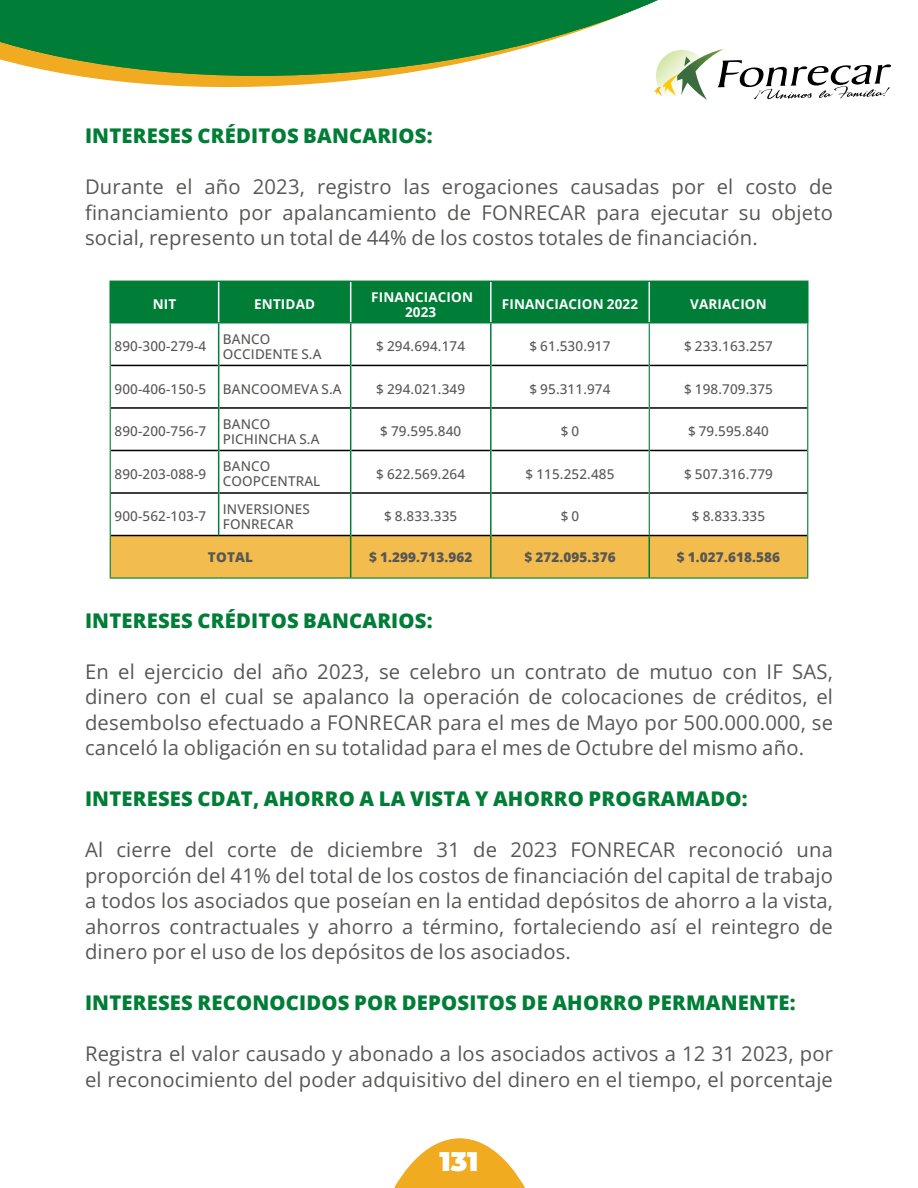
<style>
.page{position:relative;width:918px;height:1188px;background:#fff}
.page>*{position:absolute;margin:0;border:0;box-sizing:border-box;transform-origin:0 0}
.t1{font:900 27px "Montserrat Alternates";color:#fff}
.t2{font:20.25px/25.5px "Open Sans";letter-spacing:.01em;color:#575756;text-align:justify}
.t3{font:800 20.25px "Open Sans";letter-spacing:.01em;color:#007d36}
.t4{font:500 13.5px/15px "Open Sans";letter-spacing:.01em;color:#575756}
.t5{font:700 13.5px/15px "Open Sans";letter-spacing:.01em;color:#fff;text-align:center}
.t6{font:800 13.5px "Open Sans";letter-spacing:.01em;color:#575756}
</style>
<div class="page">
<svg style="left:394px;top:1138px;width:131px;height:50px"></svg>
<svg style="left:653px;top:64px;width:238px;height:36px"></svg>
<svg style="left:0;top:0;width:833px;height:87px;fill:#007d36"></svg>
<div style="left:111px;top:282px;width:696px;height:40px;background:#007d36"></div>
<div style="left:111px;top:536px;width:696px;height:41px;background:#f3bc4e"></div>
<hr style="left:111px;top:365px;width:107px;height:1px;background:#000">
<hr style="left:219px;top:365px;width:131px;height:1px;background:#000">
<hr style="left:351px;top:365px;width:139px;height:1px;background:#000">
<hr style="left:492px;top:365px;width:157px;height:1px;background:#000">
<hr style="left:650px;top:365px;width:157px;height:1px;background:#000">
<hr style="left:111px;top:407px;width:107px;height:2px;background:#000">
<hr style="left:219px;top:407px;width:131px;height:2px;background:#000">
<hr style="left:351px;top:407px;width:139px;height:2px;background:#000">
<hr style="left:492px;top:407px;width:157px;height:2px;background:#000">
<hr style="left:650px;top:407px;width:157px;height:2px;background:#000">
<hr style="left:111px;top:450px;width:107px;height:1px;background:#000">
<hr style="left:219px;top:450px;width:131px;height:1px;background:#000">
<hr style="left:351px;top:450px;width:139px;height:1px;background:#000">
<hr style="left:492px;top:450px;width:157px;height:1px;background:#000">
<hr style="left:650px;top:450px;width:157px;height:1px;background:#000">
<hr style="left:111px;top:492px;width:107px;height:2px;background:#000">
<hr style="left:219px;top:492px;width:131px;height:2px;background:#000">
<hr style="left:351px;top:492px;width:139px;height:2px;background:#000">
<hr style="left:492px;top:492px;width:157px;height:2px;background:#000">
<hr style="left:650px;top:492px;width:157px;height:2px;background:#000">
<hr style="left:111px;top:535px;width:108px;height:1px;background:#000">
<hr style="left:219px;top:535px;width:131px;height:1px;background:#000">
<hr style="left:351px;top:535px;width:139px;height:1px;background:#000">
<hr style="left:492px;top:535px;width:157px;height:1px;background:#000">
<hr style="left:649px;top:535px;width:158px;height:1px;background:#000">
<hr style="left:109px;top:281px;width:110px;height:1px;background:#007d36">
<hr style="left:109px;top:282px;width:2px;height:40px;background:#007d36">
<hr style="left:219px;top:281px;width:132px;height:1px;background:#007d36">
<hr style="left:351px;top:281px;width:140px;height:1px;background:#007d36">
<hr style="left:491px;top:281px;width:158px;height:1px;background:#007d36">
<hr style="left:649px;top:281px;width:160px;height:1px;background:#007d36">
<hr style="left:807px;top:282px;width:2px;height:40px;background:#007d36">
<hr style="left:109px;top:322px;width:110px;height:1px;background:#007d36">
<hr style="left:219px;top:322px;width:132px;height:1px;background:#007d36">
<hr style="left:351px;top:322px;width:140px;height:1px;background:#007d36">
<hr style="left:491px;top:322px;width:158px;height:1px;background:#007d36">
<hr style="left:649px;top:322px;width:160px;height:1px;background:#007d36">
<hr style="left:218px;top:282px;width:1px;height:40px;background:#fff">
<hr style="left:350px;top:282px;width:1px;height:40px;background:#fff">
<hr style="left:490px;top:282px;width:2px;height:40px;background:#fff">
<hr style="left:218px;top:323px;width:1px;height:42px;background:#007d36">
<hr style="left:350px;top:323px;width:1px;height:42px;background:#007d36">
<hr style="left:490px;top:323px;width:2px;height:42px;background:#007d36">
<hr style="left:218px;top:365px;width:1px;height:43px;background:#007d36">
<hr style="left:350px;top:365px;width:1px;height:43px;background:#007d36">
<hr style="left:490px;top:365px;width:2px;height:43px;background:#007d36">
<hr style="left:218px;top:408px;width:1px;height:42px;background:#007d36">
<hr style="left:350px;top:408px;width:1px;height:42px;background:#007d36">
<hr style="left:490px;top:408px;width:2px;height:42px;background:#007d36">
<hr style="left:218px;top:450px;width:1px;height:43px;background:#007d36">
<hr style="left:350px;top:450px;width:1px;height:43px;background:#007d36">
<hr style="left:490px;top:450px;width:2px;height:43px;background:#007d36">
<hr style="left:218px;top:493px;width:1px;height:42px;background:#007d36">
<hr style="left:350px;top:493px;width:1px;height:43px;background:#007d36">
<hr style="left:490px;top:493px;width:2px;height:43px;background:#007d36">
<hr style="left:350px;top:536px;width:1px;height:41px;background:#007d36">
<hr style="left:490px;top:536px;width:2px;height:41px;background:#007d36">
<hr style="left:649px;top:536px;width:1px;height:41px;background:#007d36">
<hr style="left:110px;top:323px;width:1px;height:42px;background:#007d36">
<hr style="left:649px;top:323px;width:1px;height:42px;background:#007d36">
<hr style="left:807px;top:323px;width:1px;height:42px;background:#007d36">
<hr style="left:110px;top:365px;width:1px;height:43px;background:#007d36">
<hr style="left:649px;top:365px;width:1px;height:43px;background:#007d36">
<hr style="left:807px;top:365px;width:1px;height:43px;background:#007d36">
<hr style="left:110px;top:408px;width:1px;height:42px;background:#007d36">
<hr style="left:649px;top:408px;width:1px;height:42px;background:#007d36">
<hr style="left:807px;top:408px;width:1px;height:42px;background:#007d36">
<hr style="left:110px;top:450px;width:1px;height:43px;background:#007d36">
<hr style="left:649px;top:450px;width:1px;height:43px;background:#007d36">
<hr style="left:807px;top:450px;width:1px;height:43px;background:#007d36">
<hr style="left:110px;top:493px;width:1px;height:43px;background:#007d36">
<hr style="left:649px;top:493px;width:1px;height:42px;background:#007d36">
<hr style="left:807px;top:493px;width:1px;height:43px;background:#007d36">
<hr style="left:110px;top:536px;width:1px;height:41px;background:#007d36">
<hr style="left:807px;top:536px;width:1px;height:41px;background:#007d36">
<hr style="left:110px;top:577px;width:109px;height:2px;background:#007d36">
<hr style="left:219px;top:577px;width:132px;height:2px;background:#007d36">
<hr style="left:351px;top:577px;width:140px;height:2px;background:#007d36">
<hr style="left:491px;top:577px;width:158px;height:2px;background:#007d36">
<hr style="left:649px;top:577px;width:159px;height:2px;background:#007d36">
<hr style="left:649px;top:282px;width:1px;height:40px;background:#fff">
<p class="t3" style="left:85px;top:120px;width:349px">INTERESES CRÉDITOS BANCARIOS:</p>
<p class="t2" style="left:85px;top:173px;width:750px">Durante el año 2023, registro las erogaciones causadas por el costo de financiamiento por apalancamiento de FONRECAR para ejecutar su objeto social, represento un total de 44% de los costos totales de financiación.</p>
<p class="t5" style="left:153px;top:297px;width:25px">NIT</p>
<p class="t5" style="left:254px;top:297px;width:62px">ENTIDAD</p>
<p class="t5" style="left:371px;top:289px;width:103px">FINANCIACION<br>2023</p>
<p class="t5" style="left:502px;top:297px;width:138px">FINANCIACION 2022</p>
<p class="t5" style="left:690px;top:297px;width:78px">VARIACION</p>
<p class="t4" style="left:114px;top:339px;width:93px">890-300-279-4</p>
<p class="t4" style="left:223px;top:331px;width:100px">BANCO<br>OCCIDENTE S.A</p>
<p class="t4" style="left:376px;top:339px;width:90px">$ 294.694.174</p>
<p class="t4" style="left:530px;top:339px;width:83px">$ 61.530.917</p>
<p class="t4" style="left:684px;top:339px;width:90px">$ 233.163.257</p>
<p class="t4" style="left:114px;top:381px;width:229px">900-406-150-5 BANCOOMEVA S.A</p>
<p class="t4" style="left:376px;top:381px;width:90px">$ 294.021.349</p>
<p class="t4" style="left:530px;top:381px;width:83px">$ 95.311.974</p>
<p class="t4" style="left:684px;top:381px;width:90px">$ 198.709.375</p>
<p class="t4" style="left:114px;top:424px;width:93px">890-200-756-7</p>
<p class="t4" style="left:223px;top:416px;width:98px">BANCO<br>PICHINCHA S.A</p>
<p class="t4" style="left:380px;top:424px;width:83px">$ 79.595.840</p>
<p class="t4" style="left:561px;top:424px;width:20px">$ 0</p>
<p class="t4" style="left:688px;top:424px;width:83px">$ 79.595.840</p>
<p class="t4" style="left:114px;top:466px;width:93px">890-203-088-9</p>
<p class="t4" style="left:223px;top:459px;width:99px">BANCO<br>COOPCENTRAL</p>
<p class="t4" style="left:376px;top:466px;width:90px">$ 622.569.264</p>
<p class="t4" style="left:526px;top:466px;width:90px">$ 115.252.485</p>
<p class="t4" style="left:684px;top:466px;width:90px">$ 507.316.779</p>
<p class="t4" style="left:114px;top:509px;width:93px">900-562-103-7</p>
<p class="t4" style="left:223px;top:501px;width:89px">INVERSIONES<br>FONRECAR</p>
<p class="t4" style="left:384px;top:509px;width:75px">$ 8.833.335</p>
<p class="t4" style="left:561px;top:509px;width:20px">$ 0</p>
<p class="t4" style="left:692px;top:509px;width:75px">$ 8.833.335</p>
<p class="t6" style="left:208px;top:547px;width:46px">TOTAL</p>
<p class="t6" style="left:369px;top:547px;width:105px">$ 1.299.713.962</p>
<p class="t6" style="left:524px;top:547px;width:93px">$ 272.095.376</p>
<p class="t6" style="left:677px;top:547px;width:105px">$ 1.027.618.586</p>
<p class="t3" style="left:85px;top:605px;width:349px">INTERESES CRÉDITOS BANCARIOS:</p>
<p class="t2" style="left:85px;top:658px;width:750px">En el ejercicio del año 2023, se celebro un contrato de mutuo con IF SAS, dinero con el cual se apalanco la operación de colocaciones de créditos, el desembolso efectuado a FONRECAR para el mes de Mayo por 500.000.000, se canceló la obligación en su totalidad para el mes de Octubre del mismo año.</p>
<p class="t3" style="left:85px;top:783px;width:664px">INTERESES CDAT, AHORRO A LA VISTA Y AHORRO PROGRAMADO:</p>
<p class="t2" style="left:85px;top:836px;width:750px">Al cierre del corte de diciembre 31 de 2023 FONRECAR reconoció una proporción del 41% del total de los costos de financiación del capital de trabajo a todos los asociados que poseían en la entidad depósitos de ahorro a la vista, ahorros contractuales y ahorro a término, fortaleciendo así el reintegro de dinero por el uso de los depósitos de los asociados.</p>
<p class="t3" style="left:85px;top:987px;width:712px">INTERESES RECONOCIDOS POR DEPOSITOS DE AHORRO PERMANENTE:</p>
<p class="t2" style="left:85px;top:1040px;width:750px">Registra el valor causado y abonado a los asociados activos a 12 31 2023, por el reconocimiento del poder adquisitivo del dinero en el tiempo, el porcentaje</p>
<h1 class="t1" style="left:439px;top:1141px;width:41px">131</h1>
</div>
